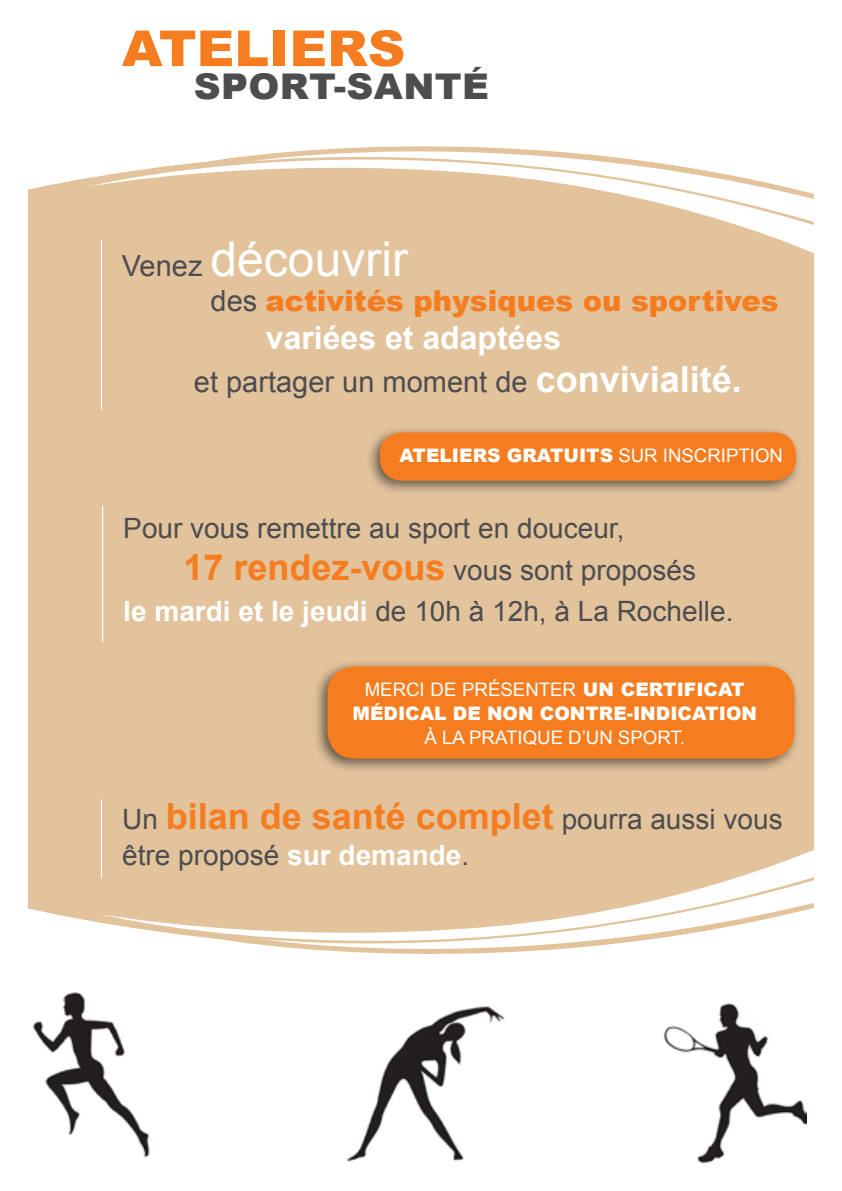
<style>
.page{position:relative;width:842px;height:1191px;background:#fff}
.page>*{position:absolute;margin:0;border:0;box-sizing:border-box;transform-origin:0 0}
.t1{font:900 49.6px "Arial";color:#f57d20;scale:1.05 1}
.t2{font:48px "Arial";color:#fff}
.t3{font:700 36px "Arial";color:#f57d20}
.t4{font:900 35.4px "Arial";letter-spacing:.01em;color:#4d4d4f;scale:1.05 1}
.t5{font:700 32px "Arial";color:#fff}
.t6{font:29px "Arial";color:#4d4d4f}
.t7{font:900 29px "Arial";color:#f57d20}
.t8{font:28px "Arial";color:#4d4d4f}
.t9{font:900 18.6px/24px "Arial";color:#fff;text-align:center}
.t10{font:18.6px "Arial";color:#fff}
.s1{font-size:29px;color:#4d4d4f}
.s2{font-weight:400;color:#4d4d4f}
.s3{font-weight:700;font-size:36px;color:#fff}
.s4{font-weight:400}
.s5{font-weight:700;font-size:36px;color:#f57d20}
.s6{font-weight:700;color:#fff}
.s7{font-weight:400;font-size:28px;color:#4d4d4f}
</style>
<div class="page">
<div style="left:28px;top:133px;width:786px;height:912px;background:#e2c39c"></div>
<svg style="left:28px;top:908px;width:786px;height:218px"></svg>
<svg style="left:98px;top:878px;width:716px;height:132px;fill:#fff"></svg>
<svg style="left:260px;top:850px;width:554px;height:155px;fill:#fff"></svg>
<hr style="left:101px;top:240px;width:1px;height:170px;background:#fff">
<div style="left:365px;top:425px;width:437px;height:70px;background:#000;opacity:.55"></div>
<div style="left:380px;top:432px;width:416px;height:48px;background:#f57d20;border-radius:22px"></div>
<div style="left:312px;top:659px;width:489px;height:114px;background:#000;opacity:.55"></div>
<div style="left:327px;top:666px;width:468px;height:92px;background:#f57d20;border-radius:27px"></div>
<hr style="left:102px;top:505px;width:1px;height:136px;background:#fff">
<img style="left:343px;top:996px;width:162px;height:166px">
<img style="left:656px;top:982px;width:150px;height:181px">
<img style="left:30px;top:989px;width:144px;height:169px">
<hr style="left:101px;top:799px;width:1px;height:79px;background:#fff">
<svg style="left:28px;top:133px;width:58px;height:57px;background:#fbf8f4"></svg>
<svg style="left:86px;top:133px;width:163px;height:107px"></svg>
<svg style="left:249px;top:133px;width:565px;height:120px"></svg>
<h1 class="t1" style="left:122px;top:12px;width:271px">ATELIERS</h1>
<p class="t4" style="left:122px;top:60px;width:48px">S</p>
<p class="t4" style="left:221px;top:60px;width:257px">PORT-SANTÉ</p>
<h2 class="t2" style="left:122px;top:228px;width:288px"><span class="s1">Venez</span> découvrir</h2>
<p class="t7" style="left:211px;top:279px;width:569px"><span class="s2">des</span> ACTIVITÉS PHYSIQUES OU SPORTIVES</p>
<p class="t5" style="left:266px;top:317px;width:297px">variées et adaptées</p>
<p class="t6" style="left:194px;top:363px;width:549px">et partager un moment de <span class="s3">convivialité.</span></p>
<p class="t9" style="left:399px;top:443px;width:385px">ATELIERS GRATUITS <span class="s4">sur inscription</span></p>
<p class="t8" style="left:123px;top:510px;width:503px">Pour vous remettre au sport en douceur,</p>
<p class="t8" style="left:183px;top:551px;width:514px"><span class="s5">17 rendez-vous</span> vous sont proposés</p>
<p class="t8" style="left:123px;top:593px;width:612px"><span class="s6">le mardi et le jeudi</span> de 10h à 12h, à La Rochelle.</p>
<p class="t9" style="left:352px;top:677px;width:406px"><span class="s4">Merci de présenter</span> UN CERTIFICAT<br>MÉDICAL DE NON CONTRE-INDICATION</p>
<p class="t10" style="left:425px;top:725px;width:262px">à la pratique d’un sport.</p>
<p class="t3" style="left:122px;top:792px;width:662px"><span class="s7">U n</span> bilan de santé complet <span class="s7">pourra aussi vous</span></p>
<p class="t8" style="left:122px;top:836px;width:349px">être proposé <span class="s6">sur demande</span>.</p>
</div>
